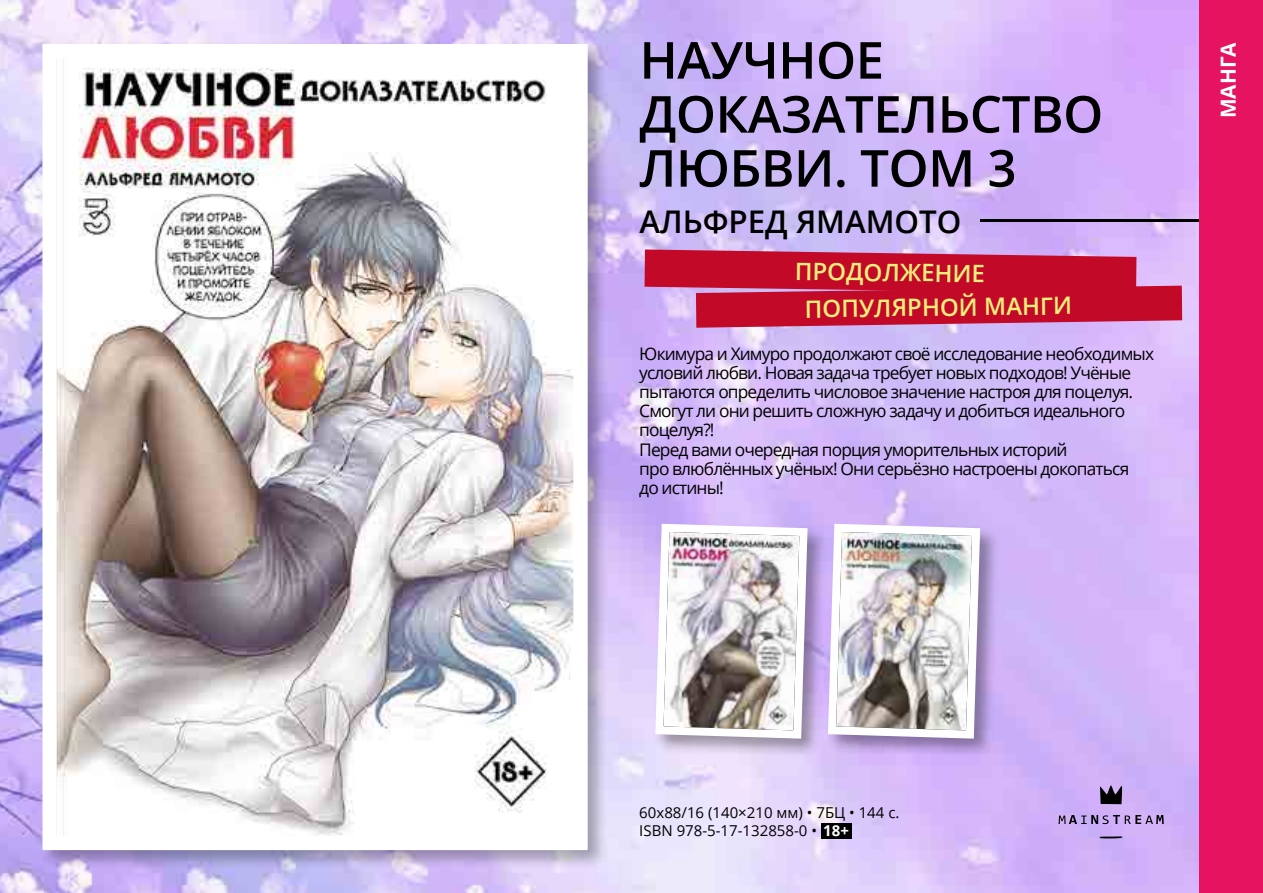
<style>
.page{position:relative;width:1263px;height:893px;background:#fff}
.page>*{position:absolute;margin:0;border:0;box-sizing:border-box;transform-origin:0 0}
.t1{font:600 51px/54px "Open Sans";letter-spacing:-.01em;color:#000}
.t2{font:600 31.2px "Open Sans";color:#000}
.t3{font:600 24px "Open Sans";color:#f4ef7a}
.t4{font:700 20.85px "Open Sans";color:#fff}
.t5{font:17.4px/19px "Open Sans";letter-spacing:-.05em;color:#000}
.t6{font:15px/18px "Open Sans";color:#000}
.s1{font-weight:700;color:#fff}
</style>
<div class="page">
<img style="left:0;top:0;width:1199px;height:893px">
<div style="left:821px;top:823px;width:31px;height:16px;background:#000"></div>
<svg style="left:644px;top:249px;width:538px;height:79px;background:#c52c51"></svg>
<svg style="left:1100px;top:785px;width:22px;height:19px"></svg>
<svg style="left:1099px;top:836px;width:24px;height:3px"></svg>
<svg style="left:1058px;top:815px;width:106px;height:9px"></svg>
<hr style="left:980px;top:220px;width:283px;height:2px;background:#000">
<div style="left:1199px;top:0;width:64px;height:893px;background:#e61460"></div>
<div style="left:653px;top:522px;width:174px;height:237px;background:#000;opacity:.35"></div>
<img style="left:651px;top:520px;width:161px;height:223px">
<div style="left:826px;top:522px;width:174px;height:237px;background:#000;opacity:.35"></div>
<img style="left:824px;top:520px;width:160px;height:223px">
<div style="left:41px;top:42px;width:567px;height:828px;background:#000;opacity:.3"></div>
<img style="left:35px;top:37px;width:560px;height:820px">
<h1 class="t1" style="left:639px;top:32px;width:465px">НАУЧНОЕ<br>ДОКАЗАТЕЛЬСТВО<br>ЛЮБВИ. ТОМ 3</h1>
<h2 class="t2" style="left:639px;top:200px;width:323px">АЛЬФРЕД ЯМАМОТО</h2>
<h3 class="t3" style="left:795px;top:254px;width:192px;rotate:1deg">ПРОДОЛЖЕНИЕ</h3>
<h3 class="t3" style="left:804px;top:293px;width:269px;rotate:-1deg">ПОПУЛЯРНОЙ МАНГИ</h3>
<p class="t5" style="left:639px;top:344px;width:516px">Юкимура и Химуро продолжают своё исследование необходимых условий любви. Новая задача требует новых подходов! Учёные пытаются определить числовое значение настроя для поцелуя.<br>Смогут ли они решить сложную задачу и добиться идеального поцелуя?!<br>Перед вами очередная порция уморительных историй<br>про влюблённых учёных! Они серьёзно настроены докопаться<br>до истины!</p>
<p class="t4" style="left:1213px;top:118px;width:77px;rotate:-90deg">МАНГА</p>
<p class="t6" style="left:639px;top:804px;width:262px">60x88/16 (140×210 мм) • 7БЦ • 144 с.<br>ISBN 978-5-17-132858-0 • <span class="s1">18+</span></p>
</div>
